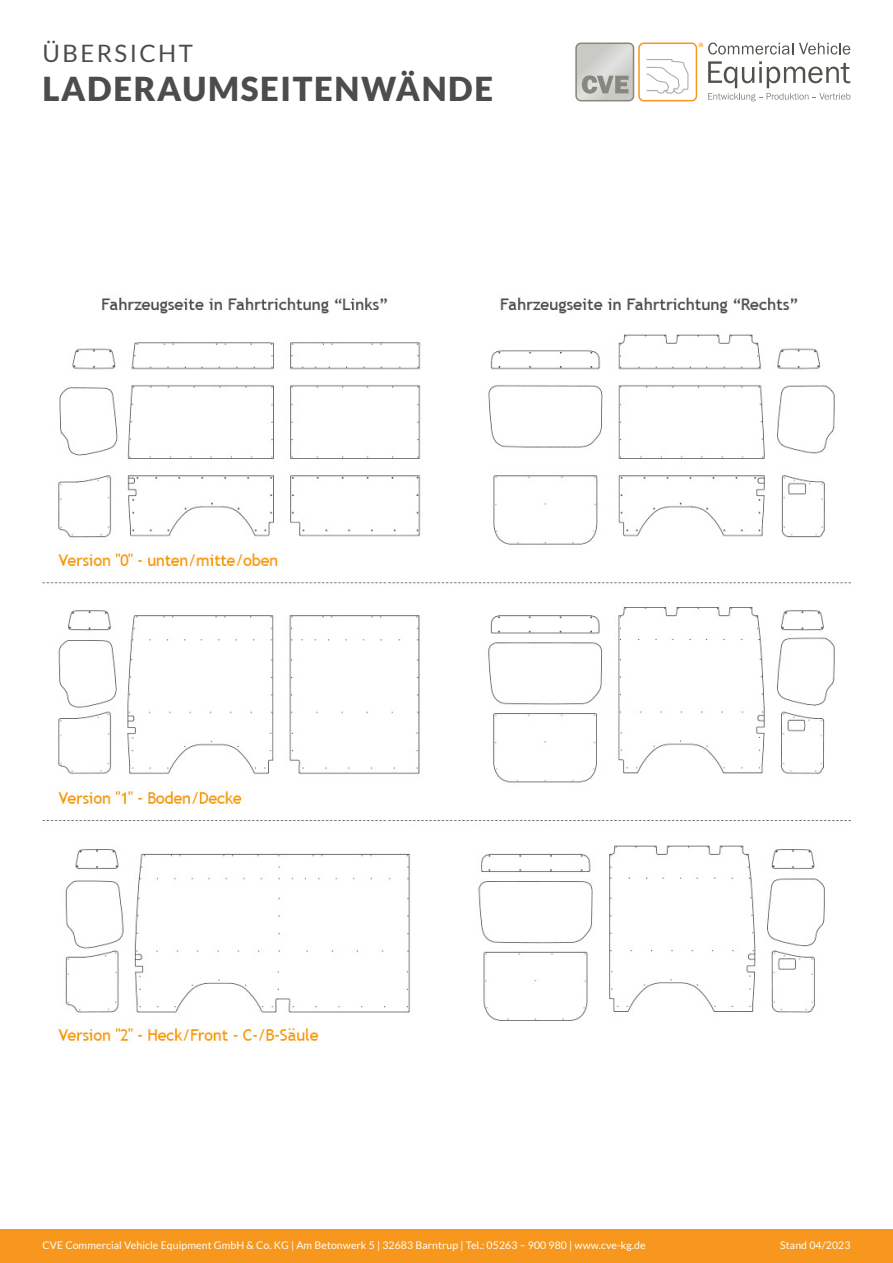
<style>
.page{position:relative;width:893px;height:1263px;background:#fff}
.page>*{position:absolute;margin:0;border:0;box-sizing:border-box;transform-origin:0 0}
.Headline_gross{font:900 33px "Lato";letter-spacing:.05em;color:#4b4c4d}
.Headline_klein{font:24px "Lato";letter-spacing:.1em;color:#4b4c4d}
.Lauftext{font:10.5px "Lato";letter-spacing:.01em;color:#fff}
</style>
<div class="page">
<div style="left:0;top:1230px;width:893px;height:33px;background:#f7971d"></div>
<svg style="left:575px;top:43px;width:275px;height:58px"></svg>
<img style="left:43px;top:297px;width:807px;height:745px">
<p class="Headline_klein" style="left:43px;top:40px;width:152px">ÜBERSICHT</p>
<p class="Headline_gross" style="left:43px;top:70px;width:452px">LADERAUMSEITENWÄNDE</p>
<p class="Lauftext" style="left:43px;top:1239px;width:605px">CVE Commercial Vehicle Equipment GmbH &amp; Co. KG | Am Betonwerk 5 | 32683 Barntrup | Tel.: 05263 – 900 980 | www.cve-kg.de</p>
<p class="Lauftext" style="left:780px;top:1239px;width:72px">Stand 04/2023</p>
</div>
